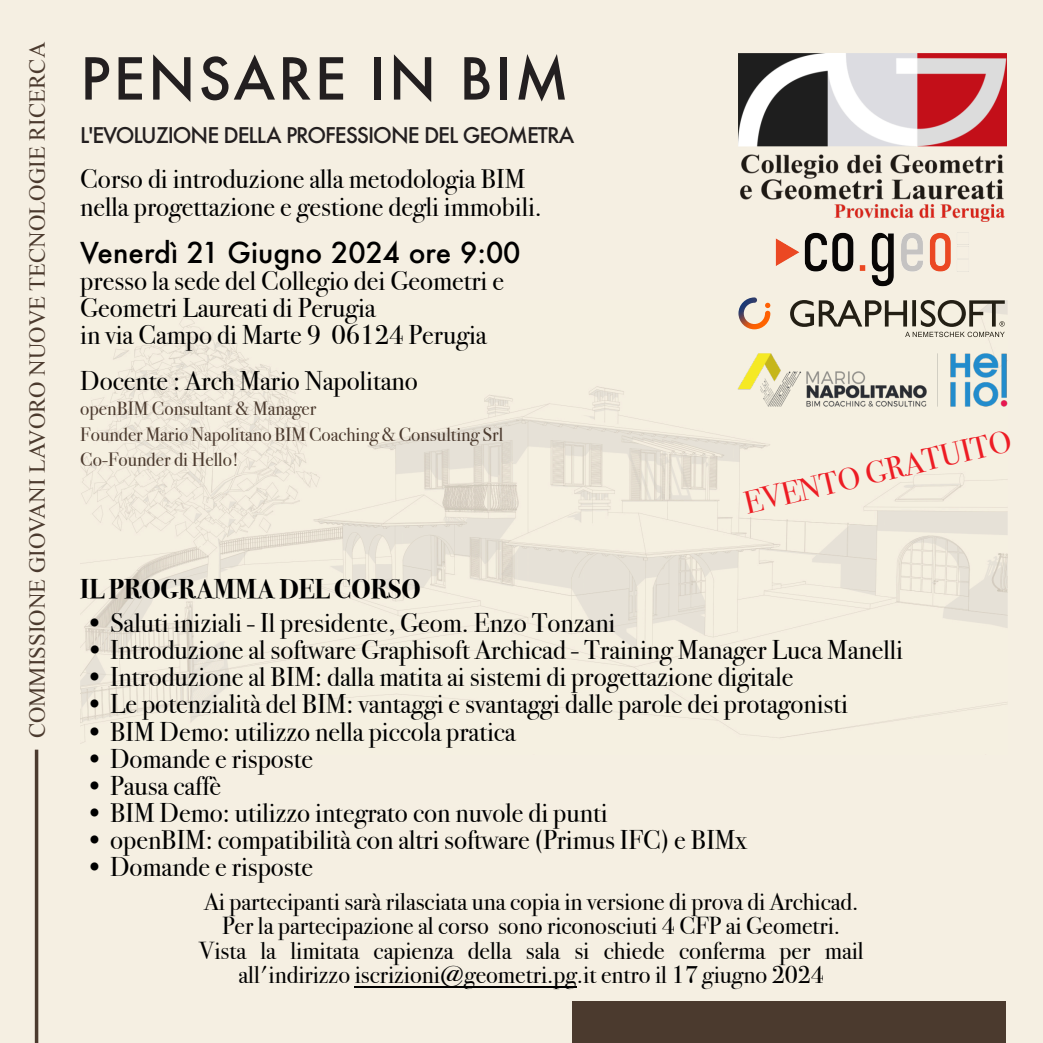
<style>
.page{position:relative;width:1043px;height:1043px;background:#fff}
.page>*{position:absolute;margin:0;border:0;box-sizing:border-box;transform-origin:0 0}
.t1{font:500 56.18px "Futura";letter-spacing:.05em;color:#231f20}
.t2{font:31.5px "Bodoni Svty Two ITCTT";color:#ed1c24}
.t3{font:500 28px "Futura";color:#000}
.t4{font:27.12px/27.1px "Bodoni Svty Two ITCTT";color:#000}
.t5{font:700 27.12px "Bodoni Svty Two ITCTT";color:#000}
.t6{font:24.5px/24.5px "Bodoni Svty Two ITCTT";color:#000;text-align:center}
.t7{font:22.75px "Times New Roman";color:#4b3a2e}
.t8{font:500 21px "Futura";letter-spacing:-.05em;color:#231f20}
.t9{font:19.25px/25.4px "Bodoni Svty Two ITCTT";color:#4b3a2e}
.s1{font-weight:700}
</style>
<div class="page">
<div style="left:0;top:0;width:1042px;height:1042px;background:#f5efe2"></div>
<img style="left:80px;top:300px;width:926px;height:444px">
<hr style="left:354px;top:985px;width:222px;height:1px;background:#000">
<hr style="left:35px;top:751px;width:3px;height:291px;background:#4b3a2e">
<div style="left:572px;top:1000px;width:433px;height:42px;background:#4b3a2e"></div>
<img style="left:738px;top:53px;width:267px;height:168px">
<svg style="left:789px;top:300px;width:215px;height:37px"></svg>
<img style="left:738px;top:297px;width:32px;height:32px">
<img style="left:775px;top:232px;width:194px;height:54px">
<img style="left:729px;top:345px;width:279px;height:69px">
<p class="t7" style="left:29px;top:738px;width:697px;rotate:-90deg">COMMISSIONE GIOVANI LAVORO NUOVE TECNOLOGIE RICERCA</p>
<h1 class="t1" style="left:80px;top:53px;width:490px">PENSARE IN BIM</h1>
<p class="t8" style="left:80px;top:126px;width:495px">L'EVOLUZIONE DELLA PROFESSIONE DEL GEOMETRA</p>
<p class="t4" style="left:80px;top:166px;width:463px">Corso di introduzione alla metodologia BIM nella progettazione e gestione degli immobili.</p>
<p class="t3" style="left:80px;top:239px;width:441px">Venerdì 21 Giugno 2024 ore 9:00</p>
<p class="t4" style="left:80px;top:267px;width:425px">presso la sede del Collegio dei Geometri e<br>Geometri Laureati di Perugia<br>in via Campo di Marte 9 06124 Perugia</p>
<p class="t4" style="left:80px;top:367px;width:339px">Docente : Arch Mario Napolitano</p>
<p class="t9" style="left:80px;top:396px;width:424px">openBIM Consultant &amp; Manager<br>Founder Mario Napolitano BIM Coaching &amp; Consulting Srl<br>Co-Founder di Hello!</p>
<p class="t2" style="left:740px;top:484px;width:275px;rotate:-13deg">EVENTO GRATUITO</p>
<p class="t5" style="left:80px;top:572px;width:342px">IL PROGRAMMA DEL CORSO</p>
<p class="t4" style="left:85px;top:609px;width:531px"><span class="s1">•</span> Saluti iniziali - Il presidente, Geom. Enzo Tonzani</p>
<p class="t4" style="left:85px;top:636px;width:818px"><span class="s1">•</span> Introduzione al software Graphisoft Archicad - Training Manager Luca Manelli</p>
<p class="t4" style="left:85px;top:663px;width:709px"><span class="s1">•</span> Introduzione al BIM: dalla matita ai sistemi di progettazione digitale</p>
<p class="t4" style="left:85px;top:690px;width:763px"><span class="s1">•</span> Le potenzialità del BIM: vantaggi e svantaggi dalle parole dei protagonisti</p>
<p class="t4" style="left:85px;top:717px;width:432px"><span class="s1">•</span> BIM Demo: utilizzo nella piccola pratica</p>
<p class="t4" style="left:85px;top:744px;width:229px"><span class="s1">•</span> Domande e risposte</p>
<p class="t4" style="left:85px;top:771px;width:137px"><span class="s1">•</span> Pausa caffè</p>
<p class="t4" style="left:85px;top:798px;width:523px"><span class="s1">•</span> BIM Demo: utilizzo integrato con nuvole di punti</p>
<p class="t4" style="left:85px;top:826px;width:662px"><span class="s1">•</span> openBIM: compatibilità con altri software (Primus IFC) e BIMx</p>
<p class="t4" style="left:85px;top:853px;width:229px"><span class="s1">•</span> Domande e risposte</p>
<p class="t6" style="left:199px;top:888px;width:666px">Ai partecipanti sarà rilasciata una copia in versione di prova di Archicad.<br>Per la partecipazione al corso sono riconosciuti 4 CFP ai Geometri.<br>Vista la limitata capienza della sala si chiede conferma per mail all'indirizzo iscrizioni@geometri.pg.it entro il 17 giugno 2024</p>
</div>
